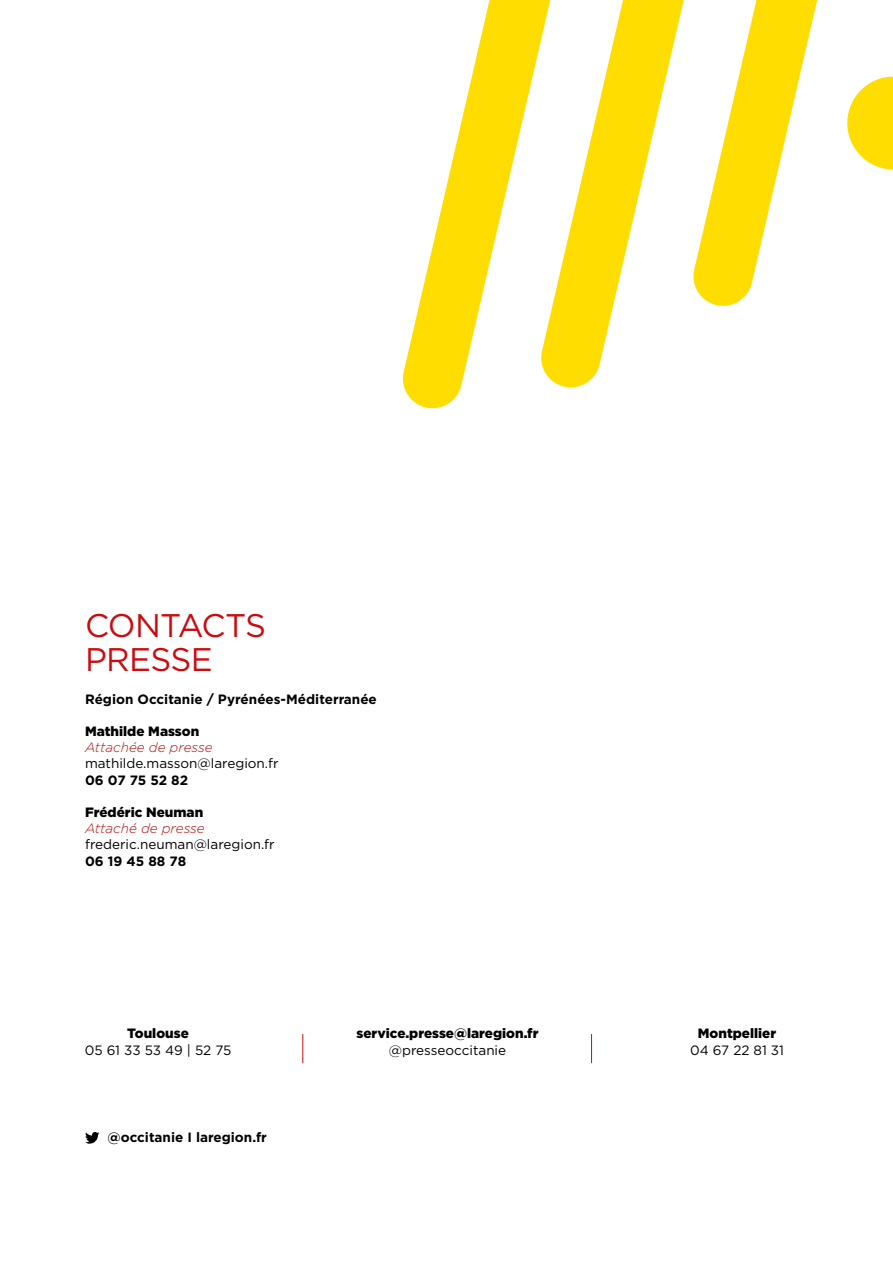
<style>
.page{position:relative;width:893px;height:1263px;background:#fff}
.page>*{position:absolute;margin:0;border:0;box-sizing:border-box;transform-origin:0 0}
.t1{font:32.7px/34.2px "Gotham";letter-spacing:-.02em;color:#c90c0f}
.t2{font:13.5px "Gotham";color:#000}
.t3{font:700 13.5px "Gotham";color:#000}
.t4{font:900 13.5px "Gotham";color:#000}
.t5{font:italic 300 13.5px "Gotham";color:#b70e0c}
</style>
<div class="page">
<svg style="left:402px;top:0;width:136px;height:409px"></svg>
<svg style="left:538px;top:0;width:146px;height:388px"></svg>
<svg style="left:693px;top:0;width:125px;height:306px"></svg>
<svg style="left:847px;top:76px;width:46px;height:94px"></svg>
<svg style="left:85px;top:1132px;width:14px;height:12px"></svg>
<svg style="left:302px;top:1034px;width:1px;height:29px"></svg>
<svg style="left:591px;top:1034px;width:1px;height:29px"></svg>
<h1 class="t1" style="left:85px;top:608px;width:183px">CONTACTS<br>PRESSE</h1>
<p class="t3" style="left:85px;top:690px;width:293px">Région Occitanie / Pyrénées-Méditerranée</p>
<p class="t4" style="left:85px;top:722px;width:116px">Mathilde Masson</p>
<p class="t5" style="left:85px;top:739px;width:129px">Attachée de presse</p>
<p class="t2" style="left:85px;top:755px;width:195px">mathilde.masson@laregion.fr</p>
<p class="t3" style="left:85px;top:771px;width:105px">06 07 75 52 82</p>
<p class="t4" style="left:85px;top:803px;width:120px">Frédéric Neuman</p>
<p class="t5" style="left:85px;top:820px;width:121px">Attaché de presse</p>
<p class="t2" style="left:85px;top:836px;width:191px">frederic.neuman@laregion.fr</p>
<p class="t3" style="left:85px;top:852px;width:103px">06 19 45 88 78</p>
<p class="t4" style="left:127px;top:1024px;width:63px">Toulouse</p>
<p class="t2" style="left:85px;top:1041px;width:148px">05 61 33 53 49 | 52 75</p>
<p class="t3" style="left:108px;top:1128px;width:161px">@occitanie I laregion.fr</p>
<p class="t4" style="left:357px;top:1024px;width:183px">service.presse@laregion.fr</p>
<p class="t2" style="left:389px;top:1041px;width:119px">@presseoccitanie</p>
<p class="t4" style="left:698px;top:1024px;width:80px">Montpellier</p>
<p class="t2" style="left:690px;top:1041px;width:96px">04 67 22 81 31</p>
</div>
